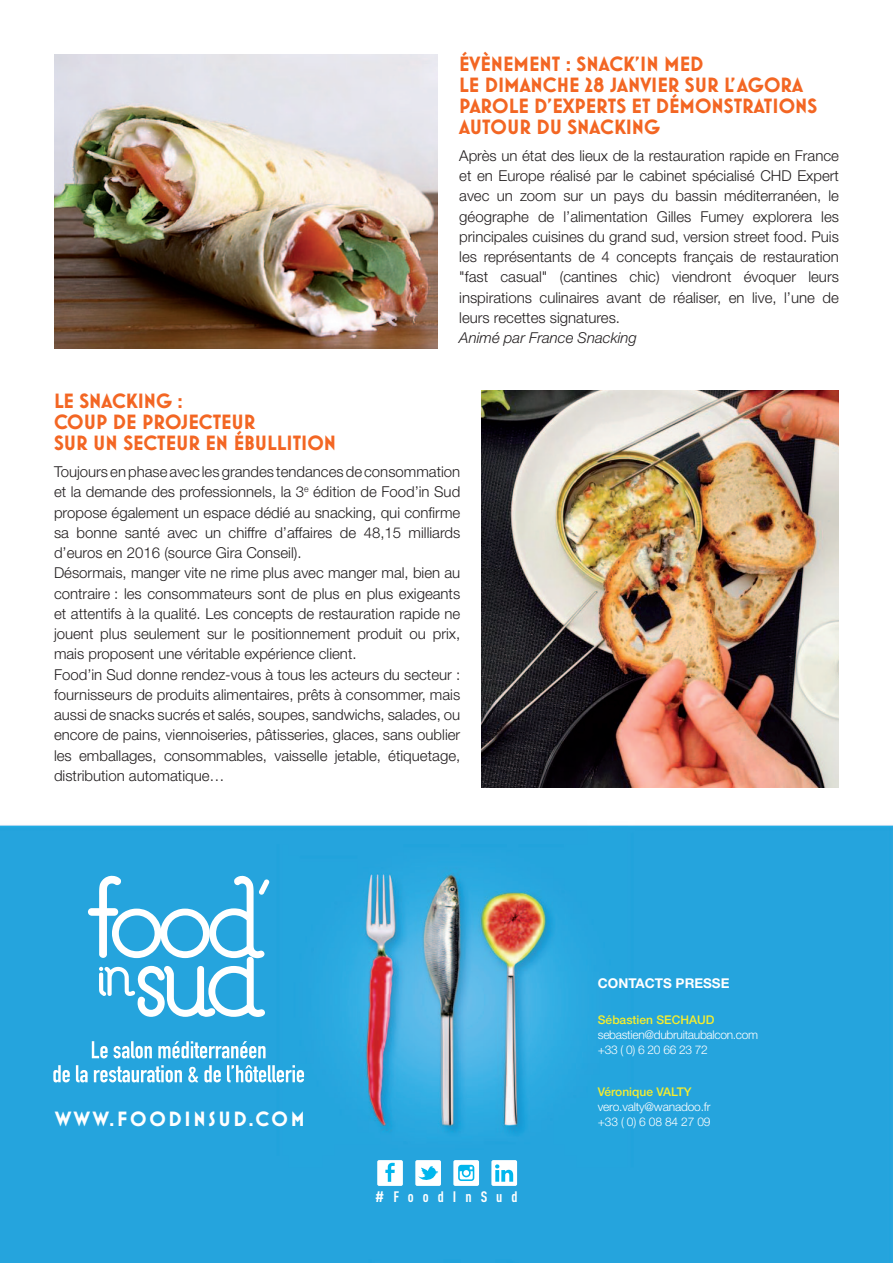
<style>
.page{position:relative;width:893px;height:1263px;background:#fff}
.page>*{position:absolute;margin:0;border:0;box-sizing:border-box;transform-origin:0 0}
.t1{font:700 21px/21px "Mostra Nuova Alt D";color:#f36623}
.t2{font:700 21px "Mostra Nuova";letter-spacing:.13em;color:#fff}
.t3{font:300 15px/20.2px "Helvetica Neue LT Std";color:#231f20;text-align:justify}
.t4{font:italic 300 15px "Helvetica Neue LT Std";color:#231f20}
.t5{font:700 15px "DIN Cond";letter-spacing:.6em;color:#fff}
.t6{font:700 13.5px "Helvetica Neue LT Std";color:#fff}
.t7{font:300 12px/15px "Helvetica Neue LT Std";letter-spacing:-.025em;color:#fff}
.t8{font:500 12px "Helvetica Neue LT Std";color:#f7ee2d}
</style>
<div class="page">
<img style="left:54px;top:54px;width:384px;height:295px">
<img style="left:0;top:825px;width:893px;height:438px">
<div style="left:377px;top:1160px;width:26px;height:26px;background:#fff;border-radius:2px"></div>
<svg style="left:385px;top:1163px;width:10px;height:19px"></svg>
<div style="left:491px;top:1160px;width:26px;height:26px;background:#fff;border-radius:2px"></div>
<svg style="left:495px;top:1164px;width:18px;height:18px"></svg>
<div style="left:453px;top:1160px;width:26px;height:26px;background:#fff;border-radius:2px"></div>
<svg style="left:458px;top:1165px;width:16px;height:16px"></svg>
<div style="left:415px;top:1160px;width:26px;height:26px;background:#fff;border-radius:2px"></div>
<svg style="left:418px;top:1166px;width:20px;height:14px"></svg>
<svg style="left:88px;top:876px;width:181px;height:141px"></svg>
<svg style="left:92px;top:1041px;width:60px;height:17px"></svg>
<svg style="left:158px;top:1041px;width:108px;height:17px"></svg>
<svg style="left:53px;top:1065px;width:17px;height:17px"></svg>
<svg style="left:76px;top:1065px;width:12px;height:17px"></svg>
<svg style="left:94px;top:1065px;width:88px;height:17px"></svg>
<svg style="left:188px;top:1067px;width:10px;height:15px"></svg>
<svg style="left:204px;top:1065px;width:17px;height:17px"></svg>
<svg style="left:227px;top:1065px;width:77px;height:17px"></svg>
<img style="left:482px;top:390px;width:357px;height:398px">
<h1 class="t1" style="left:459px;top:53px;width:359px">ÉVÈNEMENT : SNACK’IN M ED<br>LE DIMANCHE 28 JANVIER SUR L’AGORA<br>PAROLE D’EXPERTS ET DÉMONSTRATIONS<br>AUTOUR DU SNACKING</h1>
<p class="t3" style="left:459px;top:145px;width:381px">Après un état des lieux de la restauration rapide en France et en Europe réalisé par le cabinet spécialisé CHD Expert avec un zoom sur un pays du bassin méditerranéen, le géographe de l’alimentation Gilles Fumey explorera les principales cuisines du grand sud, version street food. Puis les représentants de 4 concepts français de restauration "fast casual" (cantines chic) viendront évoquer leurs inspirations culinaires avant de réaliser, en live, l’une de leurs recettes signatures.</p>
<p class="t4" style="left:459px;top:329px;width:179px">Animé par France Snacking</p>
<h1 class="t1" style="left:54px;top:390px;width:284px">LE SNACKING :<br>COUP DE PROJECTEUR<br>SUR UN SECTEUR EN ÉBULLITION</h1>
<p class="t3" style="left:54px;top:461px;width:408px;text-align:left">Toujours en phase avec les grandes tendances de consommation et la demande des professionnels, la 3<sup>e</sup> édition de Food’in Sud propose également un espace dédié au snacking, qui confirme sa bonne santé avec un chiffre d’affaires de 48,15 milliards d’euros en 2016 (source Gira Conseil).<br>Désormais, manger vite ne rime plus avec manger mal, bien au contraire : les consommateurs sont de plus en plus exigeants et attentifs à la qualité. Les concepts de restauration rapide ne jouent plus seulement sur le positionnement produit ou prix, mais proposent une véritable expérience client.<br>Food’in Sud donne rendez-vous à tous les acteurs du secteur : fournisseurs de produits alimentaires, prêts à consommer, mais aussi de snacks sucrés et salés, soupes, sandwichs, salades, ou encore de pains, viennoiseries, pâtisseries, glaces, sans oublier les emballages, consommables, vaisselle jetable, étiquetage, distribution automatique…</p>
<h1 class="t2" style="left:55px;top:1107px;width:251px">WWW.FOODINSUD.COM</h1>
<p class="t5" style="left:375px;top:1187px;width:144px">#foodinsud</p>
<p class="t6" style="left:598px;top:975px;width:133px">CONTACTS PRESSE</p>
<p class="t8" style="left:598px;top:1013px;width:118px">Sébastien SECHAUD</p>
<p class="t7" style="left:598px;top:1027px;width:162px">sebastien@dubruitaubalcon.com +33 ( 0) 6 20 66 23 72</p>
<p class="t8" style="left:598px;top:1085px;width:95px">Véronique VALTY</p>
<p class="t7" style="left:598px;top:1099px;width:114px">vero.valty@wanadoo.fr +33 ( 0) 6 08 84 27 09</p>
</div>
